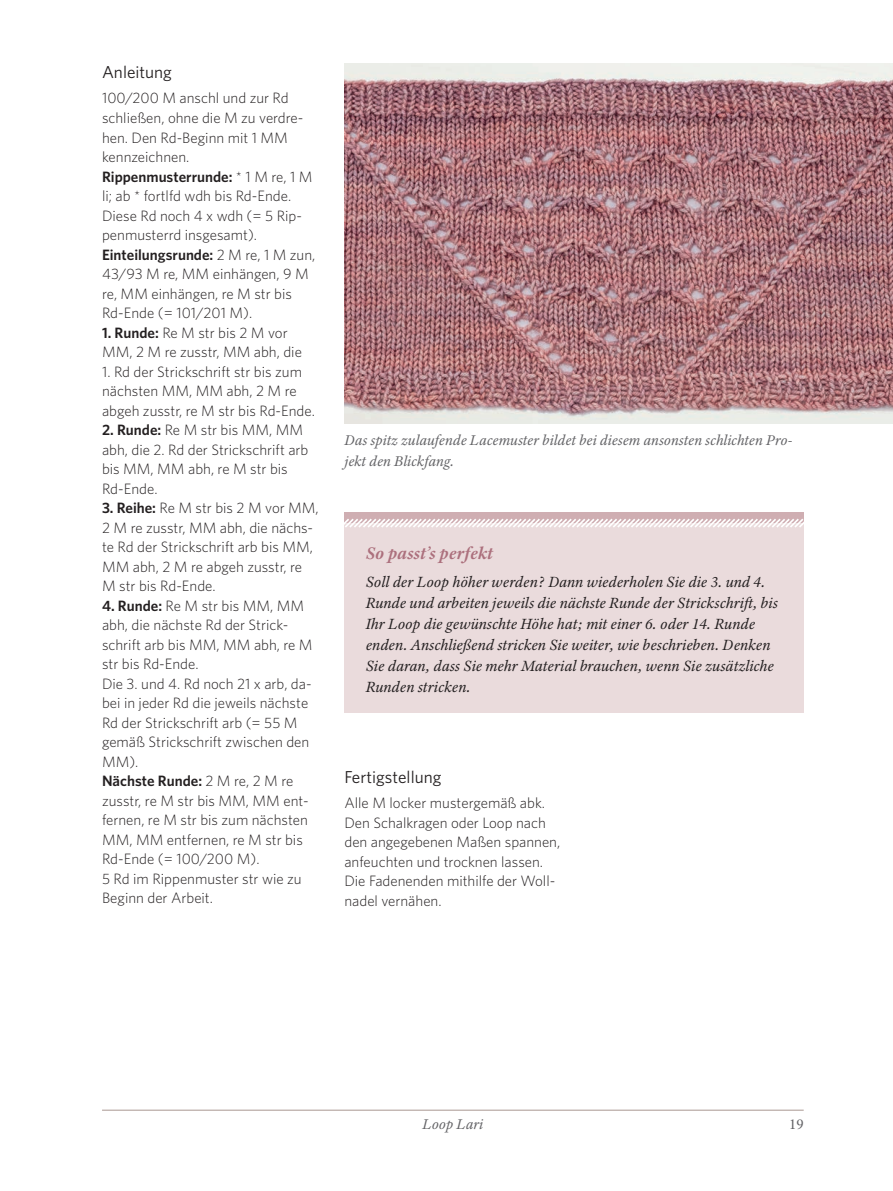
<style>
.page{position:relative;width:893px;height:1191px;background:#fff}
.page>*{position:absolute;margin:0;border:0;box-sizing:border-box;transform-origin:0 0}
.t1{font:italic 700 18px "Adobe Text Pro";letter-spacing:-.005em;color:#ac707d}
.t2{font:17.25px "Whitney";color:#231f20}
.t3{font:italic 15.75px/21px "Adobe Text Pro";color:#231f20}
.t4{font:300 15px/19.5px "Whitney";color:#231f20}
.t5{font:italic 15px/21px "Adobe Text Pro";color:#636366}
.t6{font:15px "Adobe Text Pro";color:#636366}
.s1{font-weight:600}
</style>
<div class="page">
<hr style="left:102px;top:1110px;width:702px;height:1px;background:#a99892">
<img style="left:344px;top:64px;width:549px;height:360px">
<div style="left:344px;top:512px;width:460px;height:201px;background:#eadbdc"></div>
<div style="left:344px;top:512px;width:460px;height:11px;background:#cfaeb2"></div>
<svg style="left:344px;top:518px;width:460px;height:10px"></svg>
<p class="t2" style="left:102px;top:65px;width:71px">Anleitung</p>
<p class="t4" style="left:102px;top:90px;width:215px">100/200 M anschl und zur Rd schließen, ohne die M zu verdre&shy;hen. Den Rd-Beginn mit 1 MM kennzeichnen.<br><span class="s1">Rippenmusterrunde:</span> * 1 M re, 1 M li; ab * fortlfd wdh bis Rd-Ende.<br>Diese Rd noch 4 x wdh (= 5 Rip&shy;penmusterrd insgesamt).<br><span class="s1">Einteilungsrunde:</span> 2 M re, 1 M zun,<br>43/93 M re, MM einhängen, 9 M re, MM einhängen, re M str bis<br>Rd-Ende (= 101/201 M).</p>
<p class="t4" style="left:102px;top:324px;width:201px"><span class="s1">1. Runde:</span> Re M str bis 2 M vor<br>MM, 2 M re zusstr, MM abh, die</p>
<p class="t4" style="left:102px;top:363px;width:214px">1. Rd der Strickschrift str bis zum nächsten MM, MM abh, 2 M re abgeh zusstr, re M str bis Rd-Ende.</p>
<p class="t4" style="left:102px;top:421px;width:208px"><span class="s1">2. Runde:</span> Re M str bis MM, MM abh, die 2. Rd der Strickschrift arb bis MM, MM abh, re M str bis<br>Rd-Ende.</p>
<p class="t4" style="left:102px;top:499px;width:218px"><span class="s1">3. Reihe:</span> Re M str bis 2 M vor MM,<br>2 M re zusstr, MM abh, die nächs&shy;te Rd der Strickschrift arb bis MM,<br>MM abh, 2 M re abgeh zusstr, re<br>M str bis Rd-Ende.</p>
<p class="t4" style="left:102px;top:597px;width:212px"><span class="s1">4. Runde:</span> Re M str bis MM, MM abh, die nächste Rd der Strick&shy;schrift arb bis MM, MM abh, re M str bis Rd-Ende.<br>Die 3. und 4. Rd noch 21 x arb, da&shy;bei in jeder Rd die jeweils nächste<br>Rd der Strickschrift arb (= 55 M gemäß Strickschrift zwischen den<br>MM).<br><span class="s1">Nächste Runde:</span> 2 M re, 2 M re zusstr, re M str bis MM, MM ent&shy;fernen, re M str bis zum nächsten<br>MM, MM entfernen, re M str bis<br>Rd-Ende (= 100/200 M).<br>5 Rd im Rippenmuster str wie zu<br>Beginn der Arbeit.</p>
<p class="t5" style="left:344px;top:431px;width:450px">Das spitz zulaufende Lacemuster bildet bei diesem ansonsten schlichten Pro&shy;jekt den Blickfang.</p>
<p class="t1" style="left:366px;top:546px;width:129px">So passt’s perfekt</p>
<p class="t3" style="left:366px;top:572px;width:414px">Soll der Loop höher werden? Dann wiederholen Sie die 3. und 4.<br>Runde und arbeiten jeweils die nächste Runde der Strickschrift, bis Ihr Loop die gewünschte Höhe hat; mit einer 6. oder 14. Runde enden. Anschließend stricken Sie weiter, wie beschrieben. Denken Sie daran, dass Sie mehr Material brauchen, wenn Sie zusätzliche Runden stricken.</p>
<p class="t2" style="left:344px;top:770px;width:98px">Fertigstellung</p>
<p class="t4" style="left:344px;top:794px;width:217px">Alle M locker mustergemäß abk.<br>Den Schalkragen oder Loop nach den angegebenen Maßen spannen, anfeuchten und trocknen lassen.<br>Die Fadenenden mithilfe der Woll&shy;nadel vernähen.</p>
<p class="t5" style="left:423px;top:1115px;width:62px">Loop Lari</p>
<p class="t6" style="left:789px;top:1115px;width:16px">19</p>
</div>
